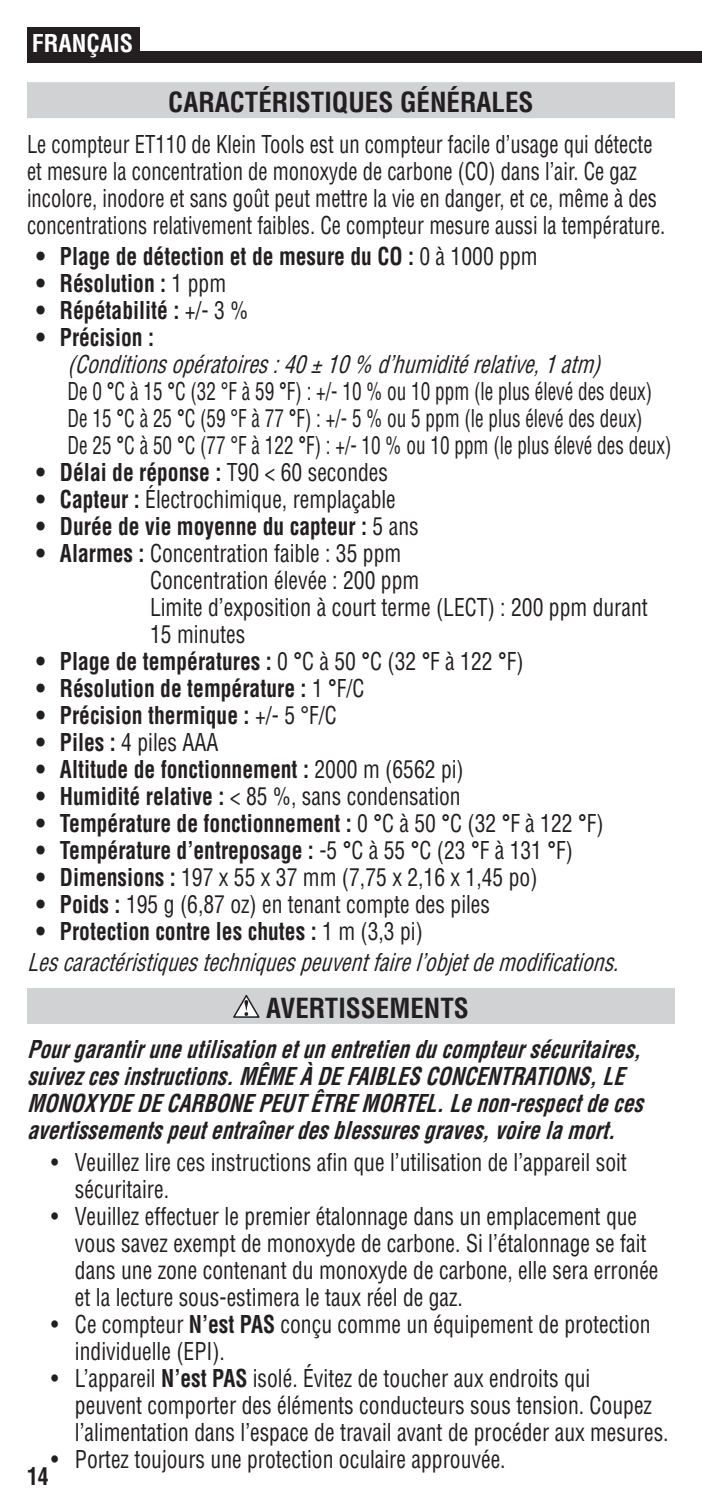
<style>
.page{position:relative;width:702px;height:1512px;background:#fff}
.page>*{position:absolute;margin:0;border:0;box-sizing:border-box;transform-origin:0 0}
.t1{font:700 condensed 27px "Helvetica LT Std";color:#231f20}
.t2{font:condensed 24px/27px "Helvetica LT Std";color:#231f20;scale:.9 1}
.t3{font:700 condensed 24px "Helvetica LT Std";color:#231f20;scale:.9 1}
.t4{font:condensed 24px/27px "Helvetica LT Std";color:#231f20;scale:.86 1}
.t5{font:italic 700 condensed 24px/27px "Helvetica LT Std";color:#231f20;scale:.9 1}
.t6{font:condensed 24px/27px "Helvetica LT Std";color:#231f20;scale:.8 1}
.t7{font:italic condensed 24px/31.2px "Helvetica LT Std";color:#231f20;scale:.9 1}
.t8{font:700 condensed 24px "Helvetica LT Std";color:#fff}
.s1{font-weight:400}
.s2{font-style:italic}
.s3{font-weight:700}
.s4{font-weight:700;font-style:normal}
.s5{font-style:normal}
</style>
<div class="page">
<div style="left:27px;top:51px;width:675px;height:12px;background:#231f20"></div>
<div style="left:27px;top:27px;width:112px;height:33px;background:#231f20"></div>
<div style="left:27px;top:82px;width:648px;height:36px;background:#d1d2d4"></div>
<div style="left:27px;top:988px;width:648px;height:36px;background:#d1d2d4"></div>
<svg style="left:233px;top:995px;width:27px;height:23px"></svg>
<p class="t8" style="left:32px;top:28px;width:103px">FRANÇAIS</p>
<p class="t1" style="left:168px;top:85px;width:367px">CARACTÉRISTIQUES GÉNÉRALES</p>
<p class="t4" style="left:27px;top:130px;width:744px">Le compteur ET110 de Klein Tools est un compteur facile d’usage qui détecte et mesure la concentration de monoxyde de carbone (CO) dans l’air. Ce gaz incolore, inodore et sans goût peut mettre la vie en danger, et ce, même à des concentrations relativement faibles. Ce compteur mesure aussi la température.</p>
<p class="t3" style="left:36px;top:241px;width:559px">• Plage de détection et de mesure du CO : <span class="s1">0 à 1000 ppm</span></p>
<p class="t3" style="left:36px;top:268px;width:213px">• Résolution : <span class="s1">1 ppm</span></p>
<p class="t3" style="left:36px;top:295px;width:238px">• Répétabilité : <span class="s1">+/- 3 %</span></p>
<p class="t3" style="left:36px;top:322px;width:133px">• Précision :</p>
<p class="t6" style="left:68px;top:351px;width:756px"><span class="s2">(Conditionsopératoires:40±10% d’humiditérelative,1atm)<br></span>De 0 <span class="s3">°</span>C à 15 <span class="s3">°</span>C (32 °F à 59 <span class="s3">°</span>F) : +/- 10 % ou 10 ppm (le plus élevé des deux)<br>De 15 <span class="s3">°</span>C à 25 <span class="s3">°</span>C (59 °F à 77 <span class="s3">°</span>F) : +/- 5 % ou 5 ppm (le plus élevé des deux)<br>De 25 <span class="s3">°</span>C à 50 <span class="s3">°</span>C (77 °F à 122 <span class="s3">°</span>F) : +/- 10 % ou 10 ppm (le plus élevé des deux)</p>
<p class="t3" style="left:36px;top:457px;width:393px">• Délai de réponse : <span class="s1">T90 &lt; 60 secondes</span></p>
<p class="t2" style="left:36px;top:486px;width:401px"><span class="s3">• Capteur :</span> Électrochimique, remplaçable</p>
<p class="t3" style="left:36px;top:511px;width:427px">• Durée de vie moyenne du capteur : <span class="s1">5 ans</span></p>
<p class="t2" style="left:150px;top:540px;width:555px;text-indent:-114px"><span class="s3">• Alarmes :</span> Concentration faible : 35 ppm<br>Concentration élevée : 200 ppm<br>Limite d’exposition à court terme (LECT) : 200 ppm durant 15 minutes</p>
<p class="t3" style="left:36px;top:646px;width:543px">• Plage de températures : <span class="s1">0</span> °<span class="s1">C à 50</span> °<span class="s1">C (32</span> °<span class="s1">F à 122</span> °<span class="s1">F)</span></p>
<p class="t3" style="left:36px;top:673px;width:366px">• Résolution de température : <span class="s1">1</span> °<span class="s1">F/C</span></p>
<p class="t3" style="left:36px;top:700px;width:336px">• Précision thermique : <span class="s1">+/- 5 °F/C</span></p>
<p class="t2" style="left:36px;top:729px;width:204px"><span class="s3">• Piles :</span> 4 piles AAA</p>
<p class="t3" style="left:36px;top:754px;width:477px">• Altitude de fonctionnement : <span class="s1">2000 m (6562 pi)</span></p>
<p class="t2" style="left:36px;top:783px;width:473px"><span class="s3">• Humidité relative :</span> &lt; 85 %, sans condensation</p>
<p class="t3" style="left:36px;top:808px;width:632px">• Température de fonctionnement : <span class="s1">0</span> °<span class="s1">C à 50</span> °<span class="s1">C (32</span> °<span class="s1">F à 122</span> °<span class="s1">F)</span></p>
<p class="t3" style="left:36px;top:835px;width:598px">• Température d’entreposage : <span class="s1">-5</span> °<span class="s1">C à 55</span> °<span class="s1">C (23</span> °<span class="s1">F à 131</span> °<span class="s1">F)</span></p>
<p class="t2" style="left:36px;top:864px;width:559px"><span class="s3">• Dimensions :</span> 197 x 55 x 37 mm (7,75 x 2,16 x 1,45 po)</p>
<p class="t2" style="left:36px;top:891px;width:506px"><span class="s3">• Poids :</span> 195 g (6,87 oz) en tenant compte des piles</p>
<p class="t7" style="left:27px;top:915px;width:667px;text-indent:9px"><span class="s4">• Protection contre les chutes :</span> <span class="s5">1 m (3,3 pi)<br></span>Lescaractéristiquestechniquespeuventfairel’objetdemodifications.</p>
<p class="t1" style="left:266px;top:991px;width:204px">AVERTISSEMENTS</p>
<p class="t5" style="left:27px;top:1036px;width:695px">Pourgarantiruneutilisationetunentretienducompteursécuritaires, suivezcesinstructions.MÊMEÀDEFAIBLESCONCENTRATIONS,LE MONOXYDEDECARBONEPEUTÊTREMORTEL.Lenon-respectdeces avertissementspeutentraînerdesblessuresgraves,voirelamort.</p>
<p class="t2" style="left:75px;top:1148px;width:615px;text-indent:-24px">• Veuillez lire ces instructions afin que l’utilisation de l’appareil soit sécuritaire.</p>
<p class="t2" style="left:75px;top:1202px;width:650px;text-indent:-24px">• Veuillez effectuer le premier étalonnage dans un emplacement que vous savez exempt de monoxyde de carbone. Si l’étalonnage se fait dans une zone contenant du monoxyde de carbone, elle sera erronée et la lecture sous-estimera le taux réel de gaz.</p>
<p class="t2" style="left:75px;top:1310px;width:641px;text-indent:-24px">• Ce compteur <span class="s3">N’est PAS</span> conçu comme un équipement de protection individuelle (EPI).</p>
<p class="t2" style="left:75px;top:1364px;width:661px;text-indent:-24px">• L’appareil <span class="s3">N’est PAS</span> isolé. Évitez de toucher aux endroits qui<br>peuvent comporter des éléments conducteurs sous tension. Coupez l’alimentation dans l’espace de travail avant de procéder aux mesures.</p>
<p class="t2" style="left:51px;top:1445px;width:507px">• Portez toujours une protection oculaire approuvée.</p>
<p class="t3" style="left:27px;top:1461px;width:26px">14</p>
</div>
